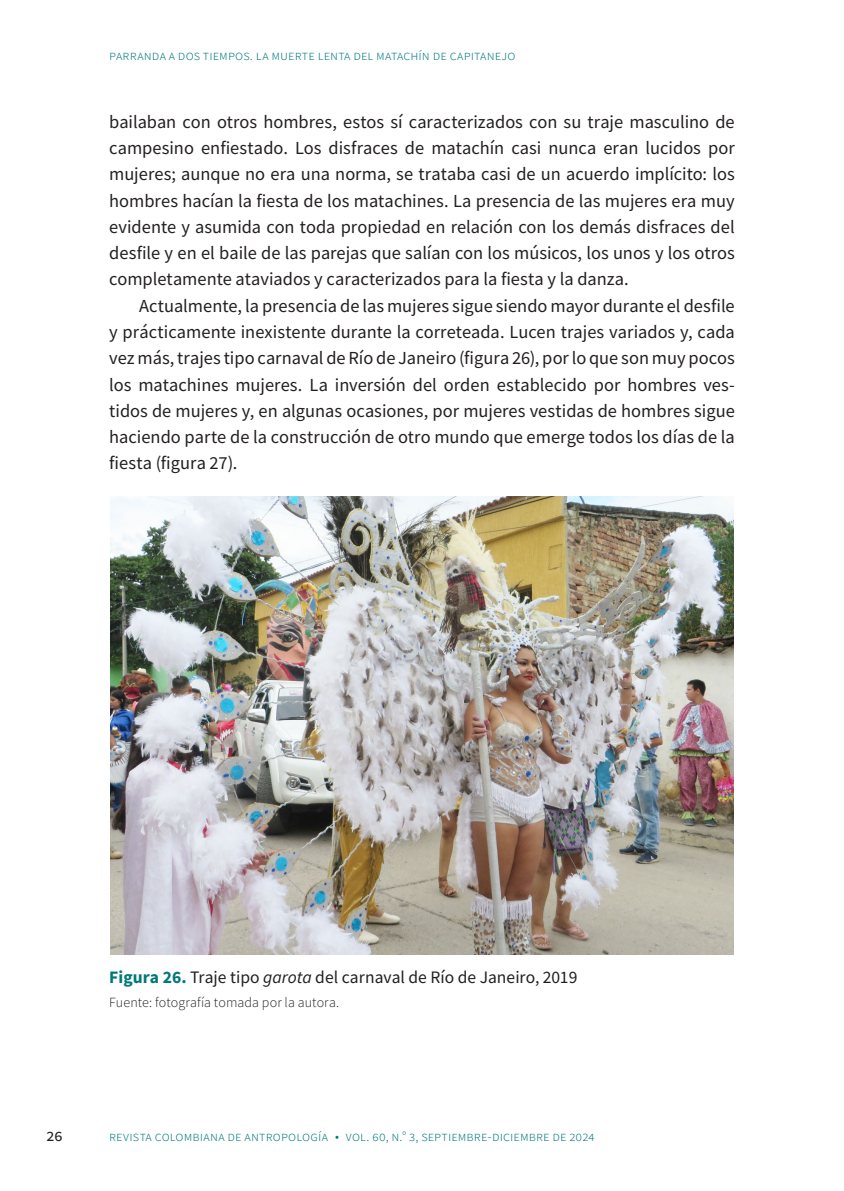
<style>
.page{position:relative;width:844px;height:1191px;background:#fff}
.page>*{position:absolute;margin:0;border:0;box-sizing:border-box;transform-origin:0 0}
.cuerpo{font:18.38px/26.2px "Source Sans Pro";color:#231f20;text-align:justify}
.Figura_titulo{font:17.5px "Source Sans Pro";letter-spacing:.005em;color:#231f20}
.t1{font:300 14px "Source Sans Pro";letter-spacing:.005em;color:#007878}
.figura_fuente{font:300 14px "Source Sans Pro";letter-spacing:.005em;color:#231f20}
.s1{font-weight:700;color:#007878}
.s2{font-style:italic}
</style>
<div class="page">
<img style="left:110px;top:496px;width:623px;height:458px">
<p class="t1" style="left:109px;top:47px;width:408px">Parranda a dos tiempos. La muerte lenta del matachín de Capitanejo</p>
<p class="cuerpo" style="left:109px;top:109px;width:627px">bailaban con otros hombres, estos sí caracterizados con su traje masculino de campesino enfiestado. Los disfraces de matachín casi nunca eran lucidos por mujeres; aunque no era una norma, se trataba casi de un acuerdo implícito: los hombres hacían la fiesta de los matachines. La presencia de las mujeres era muy evidente y asumida con toda propiedad en relación con los demás disfraces del desfile y en el baile de las parejas que salían con los músicos, los unos y los otros completamente ataviados y caracterizados para la fiesta y la danza.</p>
<p class="cuerpo" style="left:109px;top:292px;width:627px;text-indent:30px">Actualmente, la presencia de las mujeres sigue siendo mayor durante el desfile y prácticamente inexistente durante la correteada. Lucen trajes variados y, cada vez más, trajes tipo carnaval de Río de Janeiro (figura 26), por lo que son muy pocos los matachines mujeres. La inversión del orden establecido por hombres ves&shy;tidos de mujeres y, en algunas ocasiones, por mujeres vestidas de hombres sigue haciendo parte de la construcción de otro mundo que emerge todos los días de la fiesta (figura 27).</p>
<p class="Figura_titulo" style="left:46px;top:1124px;width:18px">26</p>
<p class="Figura_titulo" style="left:109px;top:966px;width:469px"><span class="s1">Figura 26.</span> Traje tipo <span class="s2">garota</span> del carnaval de Río de Janeiro, 2019</p>
<p class="figura_fuente" style="left:109px;top:994px;width:231px">Fuente: fotografía tomada por la autora.</p>
<p class="t1" style="left:109px;top:1128px;width:487px">revista colombiana de antropología • Vol. 60, N.° 3, septiembre-diciembre de 2024</p>
</div>
